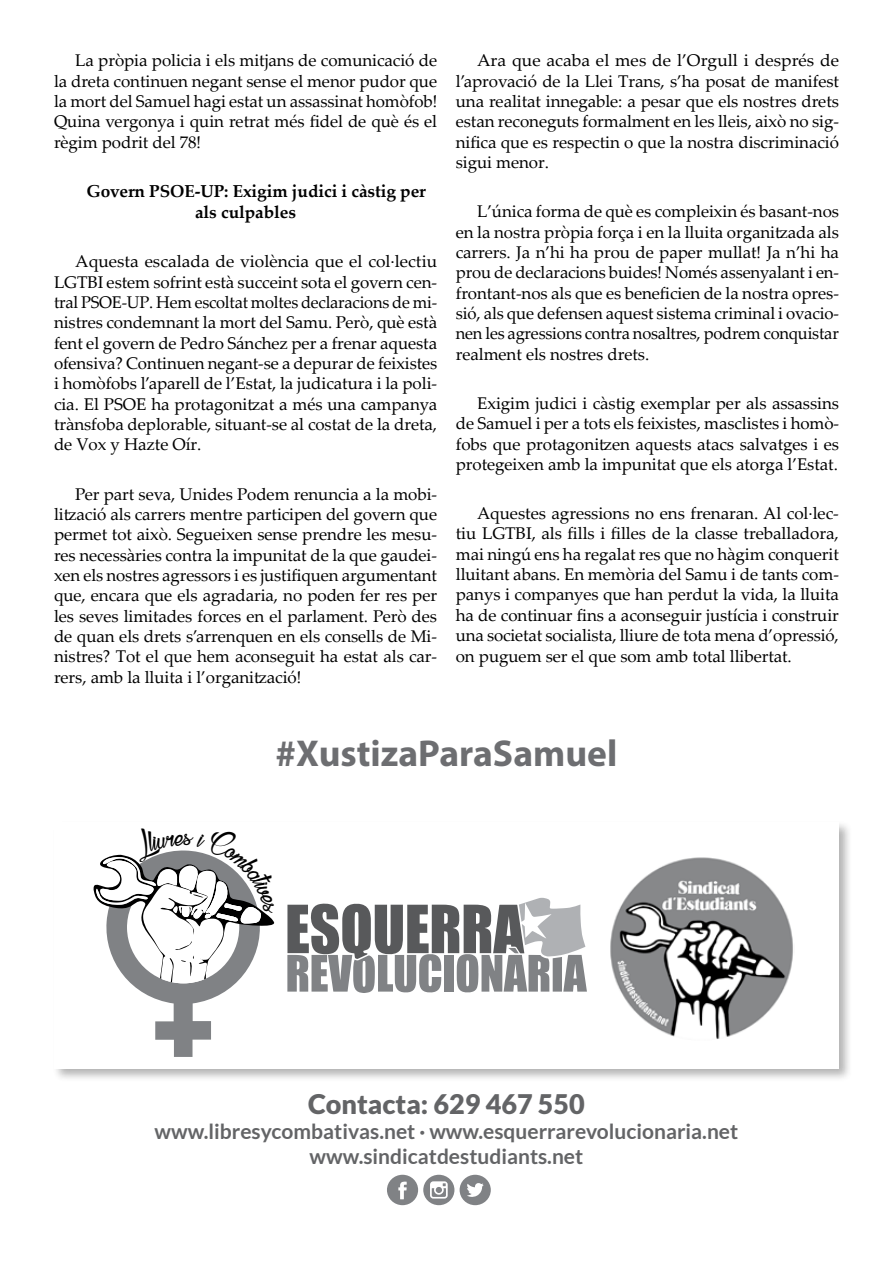
<style>
.page{position:relative;width:893px;height:1263px;background:#fff}
.page>*{position:absolute;margin:0;border:0;box-sizing:border-box;transform-origin:0 0}
.t1{font:700 37.5px "Myriad Pro";color:#6d6e71}
.t2{font:900 27px "Lato";color:#636466}
.t3{font:700 21px/25.2px "Lato";color:#636466;text-align:center}
.t4{font:700 17.25px/20.7px "Palatino Linotype";letter-spacing:-.005em;color:#000}
.t5{font:16.95px/20.4px "Palatino Linotype";letter-spacing:-.005em;color:#000;text-align:justify}
</style>
<div class="page">
<div style="left:52px;top:820px;width:801px;height:262px;background:#000;opacity:.3"></div>
<div style="left:54px;top:822px;width:785px;height:246px;background:#fff"></div>
<svg style="left:460px;top:1175px;width:31px;height:30px"></svg>
<svg style="left:387px;top:1175px;width:67px;height:30px"></svg>
<img style="left:610px;top:857px;width:183px;height:182px">
<svg style="left:287px;top:898px;width:300px;height:95px"></svg>
<svg style="left:93px;top:850px;width:182px;height:207px"></svg>
<p class="t5" style="left:54px;top:50px;width:385px;text-indent:21px">La pròpia policia i els mitjans de comunicació de la dreta continuen negant sense el menor pudor que la mort del Samuel hagi estat un assassinat homòfob!<br>Quina vergonya i quin retrat més fidel de què és el règim podrit del 78!</p>
<p class="t4" style="left:195px;top:180px;width:232px;text-indent:-109px">Govern PSOE-UP: Exigim judici i càstig per als culpables</p>
<p class="t5" style="left:54px;top:251px;width:385px;text-indent:21px">Aquesta escalada de violència que el col·lectiu LGTBI estem sofrint està succeint sota el govern cen&shy;tral PSOE-UP. Hem escoltat moltes declaracions de mi&shy;nistres condemnant la mort del Samu. Però, què està fent el govern de Pedro Sánchez per a frenar aquesta ofensiva? Continuen negant-se a depurar de feixistes i homòfobs l’aparell de l’Estat, la judicatura i la poli&shy;cia. El PSOE ha protagonitzat a més una campanya trànsfoba deplorable, situant-se al costat de la dreta, de Vox y Hazte Oír.</p>
<p class="t5" style="left:54px;top:483px;width:385px;text-indent:21px">Per part seva, Unides Podem renuncia a la mobi&shy;lització als carrers mentre participen del govern que permet tot això. Segueixen sense prendre les mesu&shy;res necessàries contra la impunitat de la que gaudei&shy;xen els nostres agressors i es justifiquen argumentant que, encara que els agradaria, no poden fer res per les seves limitades forces en el parlament. Però des de quan els drets s’arrenquen en els consells de Mi&shy;nistres? Tot el que hem aconseguit ha estat als car&shy;rers, amb la lluita i l’organització!</p>
<p class="t5" style="left:456px;top:50px;width:385px;text-indent:21px">Ara que acaba el mes de l’Orgull i després de l’aprovació de la Llei Trans, s’ha posat de manifest una realitat innegable: a pesar que els nostres drets estan reconeguts formalment en les lleis, això no sig&shy;nifica que es respectin o que la nostra discriminació sigui menor.</p>
<p class="t5" style="left:456px;top:201px;width:385px;text-indent:21px">L’única forma de què es compleixin és basant-nos en la nostra pròpia força i en la lluita organitzada als carrers. Ja n’hi ha prou de paper mullat! Ja n’hi ha prou de declaracions buides! Només assenyalant i en&shy;frontant-nos als que es beneficien de la nostra opres&shy;sió, als que defensen aquest sistema criminal i ovacio&shy;nen les agressions contra nosaltres, podrem conquistar realment els nostres drets.</p>
<p class="t5" style="left:456px;top:392px;width:385px;text-indent:21px">Exigim judici i càstig exemplar per als assassins de Samuel i per a tots els feixistes, masclistes i homò&shy;fobs que protagonitzen aquests atacs salvatges i es protegeixen amb la impunitat que els atorga l’Estat.</p>
<p class="t5" style="left:456px;top:502px;width:385px;text-indent:21px">Aquestes agressions no ens frenaran. Al col·lec&shy;tiu LGTBI, als fills i filles de la classe treballadora, mai ningú ens ha regalat res que no hàgim conquerit lluitant abans. En memòria del Samu i de tants com&shy;panys i companyes que han perdut la vida, la lluita ha de continuar fins a aconseguir justícia i construir una societat socialista, lliure de tota mena d’opressió, on puguem ser el que som amb total llibertat.</p>
<h1 class="t1" style="left:276px;top:729px;width:343px">#XustizaParaSamuel</h1>
<h2 class="t2" style="left:308px;top:1088px;width:278px">Contacta: 629 467 550</h2>
<p class="t3" style="left:155px;top:1118px;width:585px">www.libresycombativas.net · www.esquerrarevolucionaria.net www.sindicatdestudiants.net</p>
</div>
